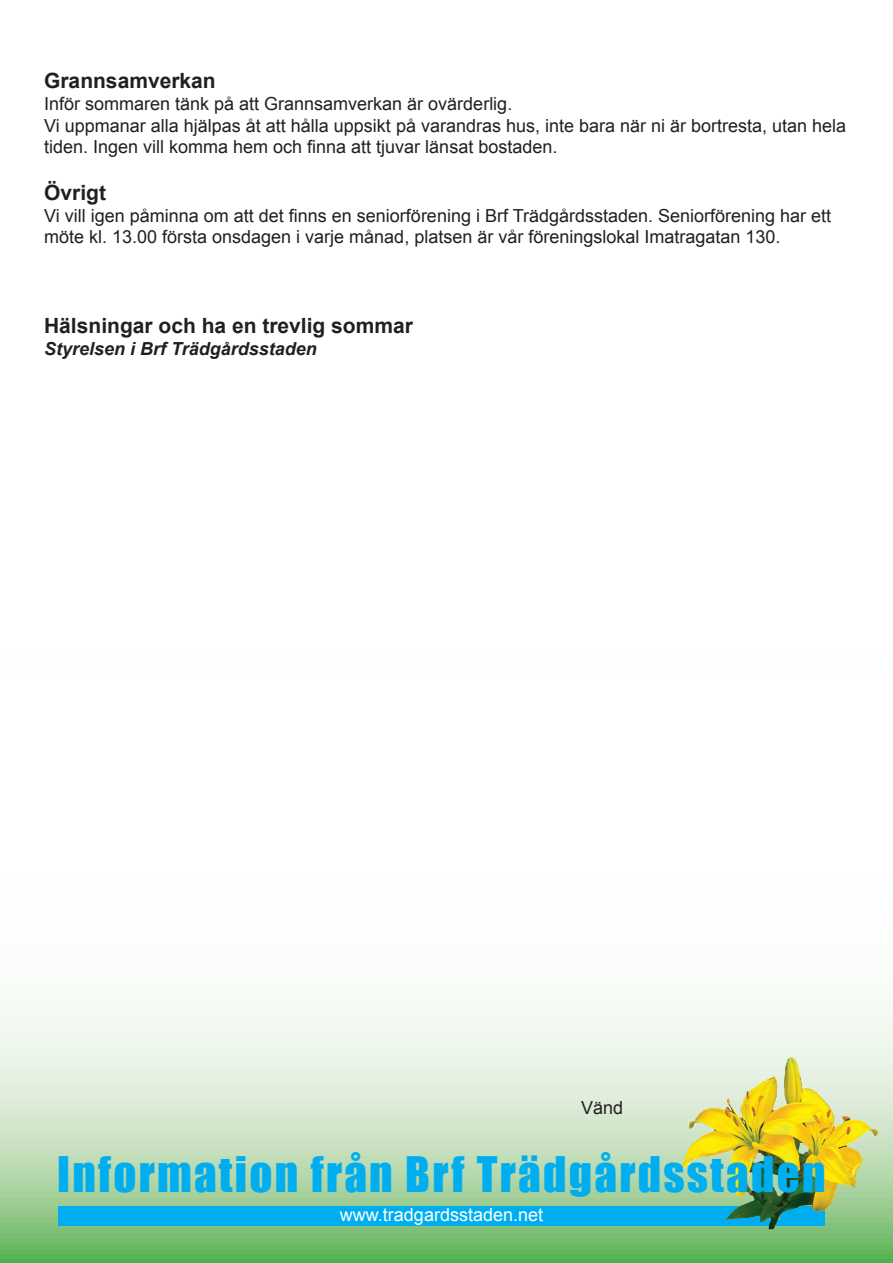
<style>
.page{position:relative;width:893px;height:1263px;background:#fff}
.page>*{position:absolute;margin:0;border:0;box-sizing:border-box;transform-origin:0 0}
.t1{font:45px "Impact";letter-spacing:.05em;color:#00aeef}
.t2{font:700 21px "Arial";color:#231f20}
.t3{font:18px/21.6px "Arial";color:#231f20}
.t4{font:italic 700 18px "Arial";color:#231f20}
.t5{font:18px "Arial";color:#fff}
</style>
<div class="page">
<svg style="left:0;top:1007px;width:893px;height:256px;background:#c2deb7"></svg>
<div style="left:58px;top:1207px;width:767px;height:19px;background:#00aeef"></div>
<img style="left:682px;top:1057px;width:108px;height:112px">
<p class="t2" style="left:44px;top:67px;width:173px">Grannsamverkan</p>
<p class="t3" style="left:44px;top:93px;width:470px">Inför sommaren tänk på att Grannsamverkan är ovärderlig.</p>
<p class="t3" style="left:44px;top:115px;width:804px">Vi uppmanar alla hjälpas åt att hålla uppsikt på varandras hus, inte bara när ni är bortresta, utan hela tiden. Ingen vill komma hem och finna att tjuvar länsat bostaden.</p>
<p class="t2" style="left:44px;top:179px;width:63px">Övrigt</p>
<p class="t3" style="left:44px;top:205px;width:789px">Vi vill igen påminna om att det finns en seniorförening i Brf Trädgårdsstaden. Seniorförening har ett möte kl. 13.00 första onsdagen i varje månad, platsen är vår föreningslokal Imatragatan 130.</p>
<p class="t2" style="left:44px;top:312px;width:370px">Hälsningar och ha en trevlig sommar</p>
<p class="t4" style="left:44px;top:336px;width:274px">Styrelsen i Brf Trädgårdsstaden</p>
<p class="t3" style="left:581px;top:1097px;width:44px">Vänd</p>
<p class="t1" style="left:57px;top:1140px;width:770px">Information från Brf Trädgårdsstaden</p>
<p class="t5" style="left:340px;top:1203px;width:205px">www.tradgardsstaden.net</p>
</div>
